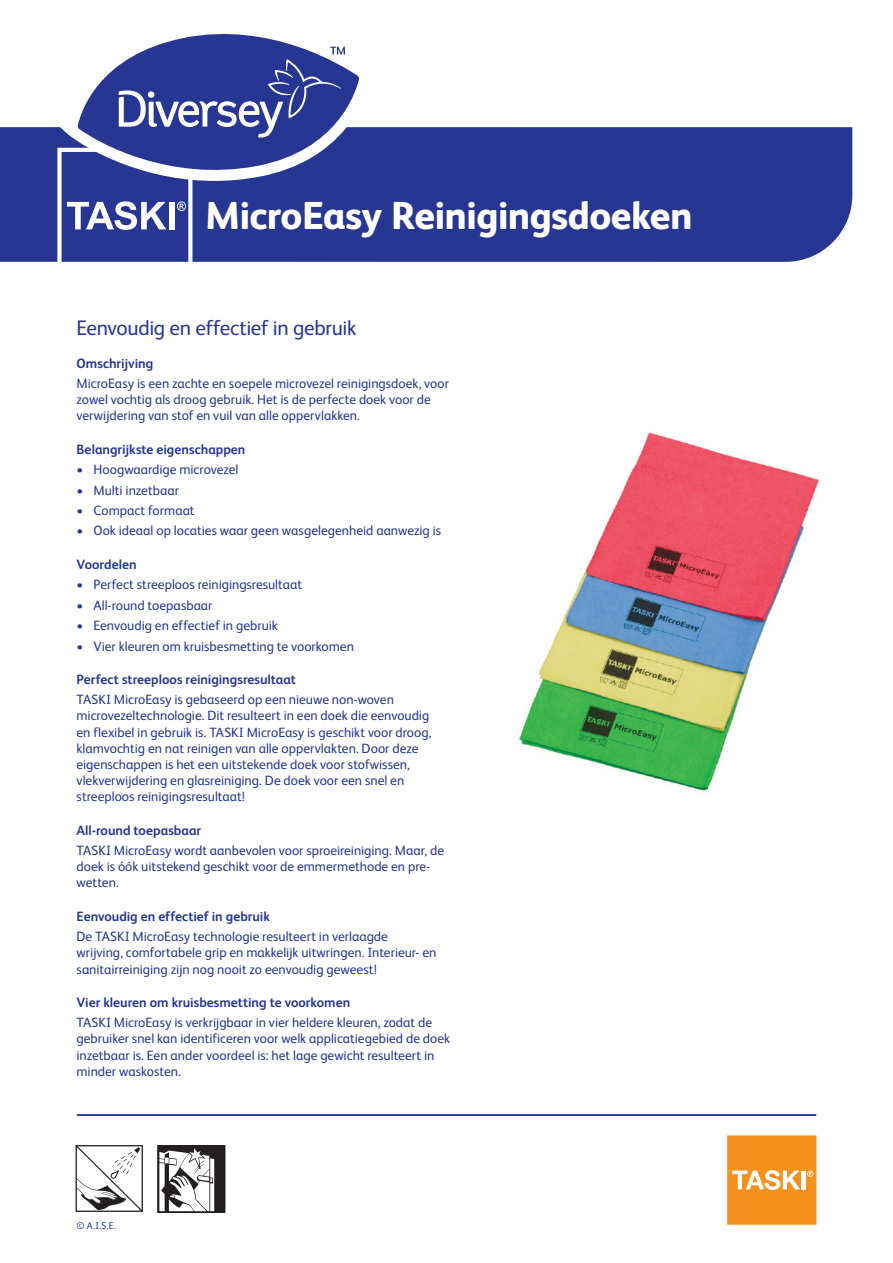
<style>
.page{position:relative;width:893px;height:1263px;background:#fff}
.page>*{position:absolute;margin:0;border:0;box-sizing:border-box;transform-origin:0 0}
.t1{font:800 39px "FS Albert Pro";letter-spacing:-.02em;color:#fff}
.Product_Description{font:21px "FS Albert Pro";letter-spacing:-.015em;color:#263692}
.Maintext{font:13.5px/16.2px "FS Albert Pro";color:#263692}
.Subheads{font:700 13.5px "FS Albert Pro";color:#263692}
.t2{font:9.75px "FS Albert Pro";color:#263692}
</style>
<div class="page">
<div style="left:0;top:127px;width:852px;height:135px;background:#263692"></div>
<svg style="left:57px;top:148px;width:135px;height:114px"></svg>
<div style="left:169px;top:202px;width:6px;height:27px;background:#fff"></div>
<svg style="left:727px;top:1135px;width:89px;height:90px"></svg>
<hr style="left:77px;top:1114px;width:739px;height:2px;background:#263692">
<img style="left:518px;top:432px;width:301px;height:359px">
<svg style="left:157px;top:1145px;width:68px;height:68px"></svg>
<svg style="left:76px;top:1145px;width:67px;height:67px"></svg>
<svg style="left:58px;top:78px;width:316px;height:103px"></svg>
<svg style="left:78px;top:34px;width:281px;height:148px;fill:#263692"></svg>
<svg style="left:119px;top:47px;width:226px;height:91px"></svg>
<p class="t1" style="left:205px;top:185px;width:489px">MicroEasy Reinigingsdoeken</p>
<p class="Product_Description" style="left:77px;top:313px;width:281px">Eenvoudig en effectief in gebruik</p>
<p class="Subheads" style="left:77px;top:353px;width:78px">Omschrijving</p>
<p class="Maintext" style="left:77px;top:374px;width:374px">MicroEasy is een zachte en soepele microvezel reinigingsdoek, voor zowel vochtig als droog gebruik. Het is de perfecte doek voor de verwijdering van stof en vuil van alle oppervlakken.</p>
<p class="Subheads" style="left:77px;top:439px;width:171px">Belangrijkste eigenschappen</p>
<p class="Maintext" style="left:77px;top:460px;width:163px">• Hoogwaardige microvezel</p>
<p class="Maintext" style="left:77px;top:481px;width:104px">• Multi inzetbaar</p>
<p class="Maintext" style="left:77px;top:501px;width:120px">• Compact formaat</p>
<p class="Maintext" style="left:77px;top:522px;width:366px">• Ook ideaal op locaties waar geen wasgelegenheid aanwezig is</p>
<p class="Subheads" style="left:77px;top:555px;width:62px">Voordelen</p>
<p class="Maintext" style="left:77px;top:575px;width:227px">• Perfect streeploos reinigingsresultaat</p>
<p class="Maintext" style="left:77px;top:596px;width:138px">• All-round toepasbaar</p>
<p class="Maintext" style="left:77px;top:616px;width:203px">• Eenvoudig en effectief in gebruik</p>
<p class="Maintext" style="left:77px;top:637px;width:279px">• Vier kleuren om kruisbesmetting te voorkomen</p>
<p class="Subheads" style="left:77px;top:670px;width:221px">Perfect streeploos reinigingsresultaat</p>
<p class="Maintext" style="left:77px;top:690px;width:357px">TASKI MicroEasy is gebaseerd op een nieuwe non-woven microvezeltechnologie. Dit resulteert in een doek die eenvoudig en flexibel in gebruik is. TASKI MicroEasy is geschikt voor droog, klamvochtig en nat reinigen van alle oppervlakten. Door deze eigenschappen is het een uitstekende doek voor stofwissen, vlekverwijdering en glasreiniging. De doek voor een snel en streeploos reinigingsresultaat!</p>
<p class="Subheads" style="left:77px;top:820px;width:126px">All-round toepasbaar</p>
<p class="Maintext" style="left:77px;top:841px;width:369px">TASKI MicroEasy wordt aanbevolen voor sproeireiniging. Maar, de doek is óók uitstekend geschikt voor de emmermethode en pre&shy;wetten.</p>
<p class="Subheads" style="left:77px;top:906px;width:195px">Eenvoudig en effectief in gebruik</p>
<p class="Maintext" style="left:77px;top:927px;width:361px">De TASKI MicroEasy technologie resulteert in verlaagde wrijving, comfortabele grip en makkelijk uitwringen. Interieur- en sanitairreiniging zijn nog nooit zo eenvoudig geweest!</p>
<p class="Subheads" style="left:77px;top:992px;width:275px">Vier kleuren om kruisbesmetting te voorkomen</p>
<p class="Maintext" style="left:77px;top:1013px;width:375px">TASKI MicroEasy is verkrijgbaar in vier heldere kleuren, zodat de gebruiker snel kan identificeren voor welk applicatiegebied de doek inzetbaar is. Een ander voordeel is: het lage gewicht resulteert in minder waskosten.</p>
<p class="t2" style="left:77px;top:1219px;width:41px">© A.I.S.E.</p>
</div>
